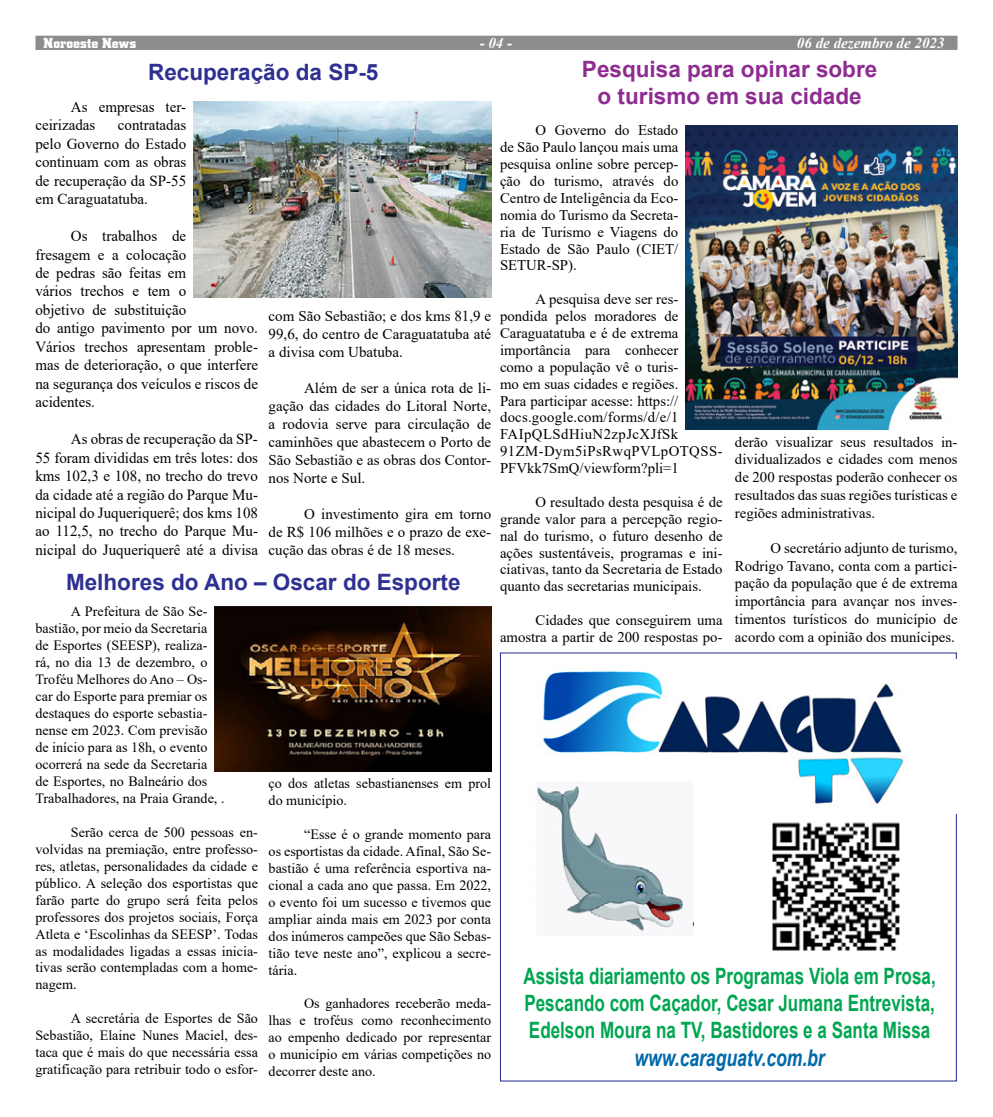
<style>
.page{position:relative;width:993px;height:1117px;background:#fff}
.page>*{position:absolute;margin:0;border:0;box-sizing:border-box;transform-origin:0 0}
.t1{font:italic 700 23.12px "Arial";color:#0069aa;scale:.76 1}
.t2{font:700 22.5px/27px "Arial";color:#00a651;text-align:justify;scale:.76 1}
.t3{font:700 22.5px "Arial";color:#2e3092}
.t4{font:700 22.5px/27px "Arial";color:#8e2c91;text-align:center}
.t5{font:15.38px/18.5px "Times New Roman";color:#000}
.t6{font:15px/18px "Times New Roman";color:#000;text-align:justify}
.t7{font:italic 700 15px "Times New Roman";color:#fff}
.t8{font:700 15px "City D";letter-spacing:.005em;color:#fff}
.t9{font:14.75px/16.9px "Times New Roman";color:#000;text-align:justify}
.t10{font:14.12px/17px "Times New Roman";color:#000;text-align:justify}
</style>
<div class="page">
<div style="left:35px;top:36px;width:922px;height:14px;background:#8a8c8e"></div>
<img style="left:501px;top:659px;width:454px;height:154px">
<img style="left:772px;top:822px;width:128px;height:129px">
<img style="left:531px;top:781px;width:162px;height:151px">
<img style="left:685px;top:126px;width:272px;height:303px">
<img style="left:193px;top:101px;width:298px;height:196px">
<img style="left:214px;top:606px;width:277px;height:164px">
<p class="t8" style="left:44px;top:34px;width:94px">Noroeste News</p>
<p class="t7" style="left:479px;top:32px;width:34px">- 04 -</p>
<p class="t7" style="left:796px;top:32px;width:149px">06 de dezembro de 2023</p>
<h2 class="t3" style="left:148px;top:56px;width:232px">Recuperação da SP-5</h2>
<p class="t5" style="left:35px;top:97px;width:152px;text-indent:35px">As empresas ter&shy;ceirizadas</p>
<p class="t5" style="left:35px;top:115px;width:152px;text-align:justify;text-indent:82px">contratadas pelo Governo do Estado continuam com as obras de recuperação da SP-55 em Caraguatatuba.</p>
<p class="t5" style="left:35px;top:226px;width:224px;text-indent:35px">Os trabalhos de<br>fresagem e a colocação<br>de pedras são feitas em<br>vários trechos e tem o<br>objetivo de substituição<br>do antigo pavimento por um novo.<br>Vários trechos apresentam proble&shy;mas de deterioração, o que interfere na segurança dos veículos e riscos de acidentes.</p>
<p class="t5" style="left:35px;top:429px;width:224px;text-align:justify;text-indent:35px">As obras de recuperação da SP-55 foram divididas em três lotes: dos kms 102,3 e 108, no trecho do trevo da cidade até a região do Parque Mu&shy;nicipal do Juqueriquerê; dos kms 108 ao 112,5, no trecho do Parque Mu&shy;nicipal do Juqueriquerê até a divisa</p>
<p class="t6" style="left:268px;top:306px;width:224px">com São Sebastião; e dos kms 81,9 e 99,6, do centro de Caraguatatuba até a divisa com Ubatuba.</p>
<p class="t6" style="left:268px;top:378px;width:224px;text-indent:35px">Além de ser a única rota de li&shy;gação das cidades do Litoral Norte, a rodovia serve para circulação de caminhões que abastecem o Porto de São Sebastião e as obras dos Contor&shy;nos Norte e Sul.</p>
<p class="t6" style="left:268px;top:504px;width:224px;text-indent:35px">O investimento gira em torno de R$ 106 milhões e o prazo de exe&shy;cução das obras é de 18 meses.</p>
<h2 class="t3" style="left:66px;top:566px;width:396px">Melhores do Ano – Oscar do Esporte</h2>
<p class="t10" style="left:35px;top:602px;width:190px;text-align:left;text-indent:35px">A Prefeitura de São Se&shy;bastião, por meio da Secretaria<br>de Esportes (SEESP), realiza&shy;rá, no dia 13 de dezembro, o<br>Troféu Melhores do Ano – Os&shy;car do Esporte para premiar os destaques do esporte sebastia&shy;nense em 2023. Com previsão<br>de início para as 18h, o evento ocorrerá na sede da Secretaria<br>de Esportes, no Balneário dos<br>Trabalhadores, na Praia Grande, .</p>
<p class="t10" style="left:35px;top:822px;width:224px;text-indent:35px">Serão cerca de 500 pessoas en&shy;volvidas na premiação, entre professo&shy;res, atletas, personalidades da cidade e público. A seleção dos esportistas que farão parte do grupo será feita pelos professores dos projetos sociais, Força Atleta e ‘Escolinhas da SEESP’. Todas as modalidades ligadas a essas inicia&shy;tivas serão contempladas com a home&shy;nagem.</p>
<p class="t10" style="left:35px;top:1009px;width:224px;text-indent:35px">A secretária de Esportes de São Sebastião, Elaine Nunes Maciel, des&shy;taca que é mais do que necessária essa gratificação para retribuir todo o esfor-</p>
<p class="t10" style="left:268px;top:774px;width:224px">ço dos atletas sebastianenses em prol do município.</p>
<p class="t10" style="left:268px;top:824px;width:224px;text-indent:35px">“Esse é o grande momento para os esportistas da cidade. Afinal, São Se&shy;bastião é uma referência esportiva na&shy;cional a cada ano que passa. Em 2022, o evento foi um sucesso e tivemos que ampliar ainda mais em 2023 por conta dos inúmeros campeões que São Sebas&shy;tião teve neste ano”, explicou a secre&shy;tária.</p>
<p class="t10" style="left:268px;top:994px;width:224px;text-indent:35px">Os ganhadores receberão meda&shy;lhas e troféus como reconhecimento ao empenho dedicado por representar o município em várias competições no decorrer deste ano.</p>
<h2 class="t4" style="left:581px;top:56px;width:297px">Pesquisa para opinar sobre o turismo em sua cidade</h2>
<p class="t9" style="left:500px;top:121px;width:180px;text-indent:35px">O Governo do Estado de São Paulo lançou mais uma pesquisa online sobre percep&shy;ção do turismo, através do Centro de Inteligência da Eco&shy;nomia do Turismo da Secreta&shy;ria de Turismo e Viagens do Estado de São Paulo (CIET/ SETUR-SP).</p>
<p class="t9" style="left:500px;top:290px;width:224px;text-align:left;text-indent:35px">A pesquisa deve ser res&shy;pondida pelos moradores de<br>Caraguatatuba e é de extrema importância para conhecer<br>como a população vê o turis-<br>mo em suas cidades e regiões.<br>Para participar acesse: https:// docs.google.com/forms/d/e/1<br>FAIpQLSdHiuN2zpJcXJfSk<br>91ZM-Dym5iPsRwqPVLpOTQSS-<br>PFVkk7SmQ/viewform?pli=1</p>
<p class="t9" style="left:500px;top:493px;width:224px;text-indent:35px">O resultado desta pesquisa é de grande valor para a percepção regio&shy;nal do turismo, o futuro desenho de ações sustentáveis, programas e ini&shy;ciativas, tanto da Secretaria de Estado quanto das secretarias municipais.</p>
<p class="t9" style="left:500px;top:611px;width:224px;text-align:right">Cidades que conseguirem uma amostra a partir de 200 respostas po-</p>
<p class="t9" style="left:734px;top:432px;width:224px;line-height:17.8px">derão visualizar seus resultados in&shy;dividualizados e cidades com menos de 200 respostas poderão conhecer os resultados das suas regiões turísticas e regiões administrativas.</p>
<p class="t9" style="left:734px;top:538px;width:224px;line-height:17.8px;text-indent:35px">O secretário adjunto de turismo, Rodrigo Tavano, conta com a partici&shy;pação da população que é de extrema importância para avançar nos inves&shy;timentos turísticos do município de acordo com a opinião dos munícipes.</p>
<h2 class="t2" style="left:523px;top:962px;width:543px">Assista diariamento os Programas Viola em Prosa, Pescando com Caçador, Cesar Jumana Entrevista, Edelson Moura na TV, Bastidores e a Santa Missa</h2>
<h1 class="t1" style="left:634px;top:1042px;width:251px">www.caraguatv.com.br</h1>
</div>
